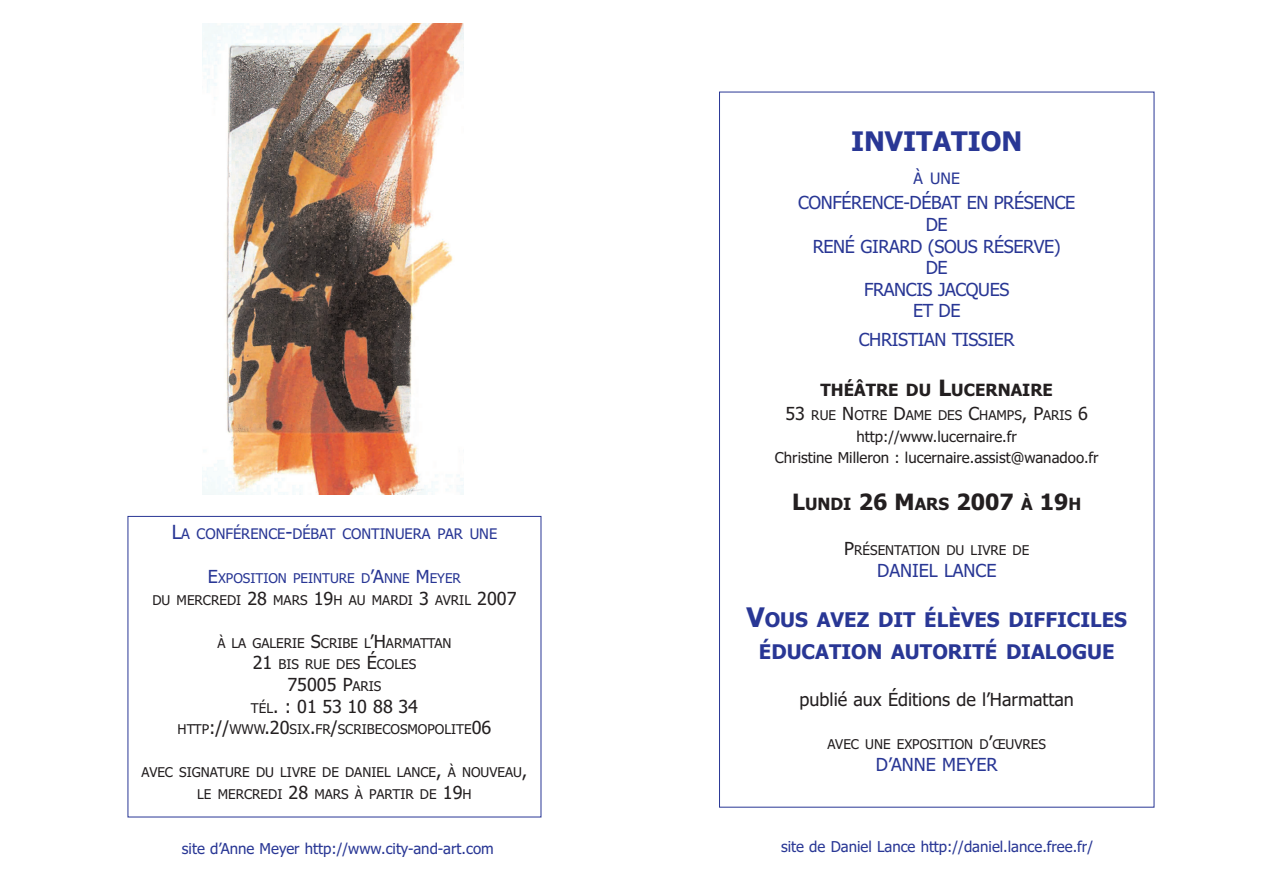
<style>
.page{position:relative;width:1263px;height:893px;background:#fff}
.page>*{position:absolute;margin:0;border:0;box-sizing:border-box;transform-origin:0 0}
.t1{font:700 27px "Tahoma";color:#293795}
.t2{font:700 22.5px "Tahoma";color:#231f20}
.t3{font:700 20.25px/32.4px "Tahoma";color:#293795;text-align:center}
.t4{font:18px/21.6px "Tahoma";letter-spacing:-.02em;color:#293795;text-align:center}
.t5{font:18px/21.6px "Tahoma";color:#231f20;text-align:center}
.t6{font:18px "Tahoma";color:#293795}
.t7{font:700 16.8px "Tahoma";color:#231f20}
.t8{font:15.75px "Tahoma";color:#293795}
.t9{font:15px "Tahoma";color:#293795}
.t10{font:15px/21.6px "Tahoma";color:#231f20;text-align:center}
.t11{font:14.7px "Tahoma";color:#293795}
.t12{font:13.5px/21.6px "Tahoma";color:#231f20;text-align:center}
.s1{font-size:19.5px}
.s2{font-size:18px;color:#293795}
.s3{color:#293795}
.s4{font-size:18px}
.s5{font-size:13.5px}
.s6{font-size:22.5px}
.s7{font-size:16.8px}
.s8{font-size:27px}
</style>
<div class="page">
<img style="left:202px;top:24px;width:262px;height:470px">
<p class="t11" style="left:172px;top:525px;width:327px"><span class="s1">L</span>A CONFÉRENCE<span class="s1">-</span>DÉBAT CONTINUERA PAR UNE</p>
<p class="t12" style="left:152px;top:568px;width:366px"><span class="s2">E</span><span class="s3">XPOSITION PEINTURE D</span><span class="s2">’A</span><span class="s3">NNE</span> <span class="s2">M</span><span class="s3">EYER<br></span>DU MERCREDI <span class="s4">28</span> MARS <span class="s4">19</span>H AU MARDI <span class="s4">3</span> AVRIL <span class="s4">2007</span></p>
<p class="t12" style="left:217px;top:632px;width:236px">À LA GALERIE <span class="s4">S</span>CRIBE L<span class="s4">’H</span>ARMATTAN<br><span class="s4">21</span> BIS RUE DES <span class="s4">É</span>COLES</p>
<h3 class="t5" style="left:251px;top:674px;width:169px">75005 P<span class="s5">ARIS<br>TÉL</span>. : 01 53 10 88 34</h3>
<p class="t12" style="left:178px;top:719px;width:315px">HTTP<span class="s4">://</span>WWW<span class="s4">.20</span>SIX<span class="s4">.</span>FR<span class="s4">/</span>SCRIBECOSMOPOLITE<span class="s4">06</span></p>
<p class="t12" style="left:142px;top:762px;width:387px">AVEC SIGNATURE DU LIVRE DE DANIEL LANCE<span class="s4">,</span> À NOUVEAU<span class="s4">,<br></span>LE MERCREDI <span class="s4">28</span> MARS À PARTIR DE <span class="s4">19</span>H</p>
<h1 class="t1" style="left:851px;top:126px;width:173px">INVITATION</h1>
<p class="t8" style="left:913px;top:169px;width:48px">À UNE</p>
<h3 class="t4" style="left:798px;top:192px;width:279px">CONFÉRENCE-DÉBAT EN PRÉSENCE<br>DE<br>RENÉ GIRARD (SOUS RÉSERVE)<br>DE<br>FRANCIS JACQUES<br>ET DE</h3>
<h3 class="t4" style="left:859px;top:329px;width:157px">CHRISTIAN TISSIER</h3>
<p class="t7" style="left:820px;top:381px;width:234px">THÉÂTRE DU <span class="s6">L</span>UCERNAIRE</p>
<p class="t12" style="left:785px;top:405px;width:304px"><span class="s4">53</span> RUE <span class="s4">N</span>OTRE <span class="s4">D</span>AME DES <span class="s4">C</span>HAMPS<span class="s4">, P</span>ARIS <span class="s4">6</span></p>
<p class="t10" style="left:775px;top:426px;width:325px">http://www.lucernaire.fr<br>Christine Milleron : lucernaire.assist@wanadoo.fr</p>
<h2 class="t2" style="left:792px;top:489px;width:291px">L<span class="s7">UNDI</span> 26 M<span class="s7">ARS</span> 2007 <span class="s7">À</span> 19<span class="s7">H</span></h2>
<p class="t12" style="left:844px;top:540px;width:186px"><span class="s4">P</span>RÉSENTATION DU LIVRE DE</p>
<h3 class="t6" style="left:877px;top:560px;width:121px">DANIEL LANCE</h3>
<h3 class="t3" style="left:746px;top:603px;width:382px"><span class="s8">V</span>OUS AVEZ DIT ÉLÈVES DIFFICILES<br>ÉDUCATION AUTORITÉ DIALOGUE</h3>
<h3 class="t5" style="left:799px;top:689px;width:276px">publié aux Éditions de l’Harmattan</h3>
<p class="t12" style="left:827px;top:734px;width:220px">AVEC UNE EXPOSITION D<span class="s4">’</span>ŒUVRES</p>
<h3 class="t6" style="left:876px;top:754px;width:123px">D’ANNE MEYER</h3>
<p class="t9" style="left:182px;top:840px;width:313px">site d’Anne Meyer http://www.city-and-art.com</p>
<p class="t9" style="left:781px;top:838px;width:313px">site de Daniel Lance http://daniel.lance.free.fr/</p>
</div>
